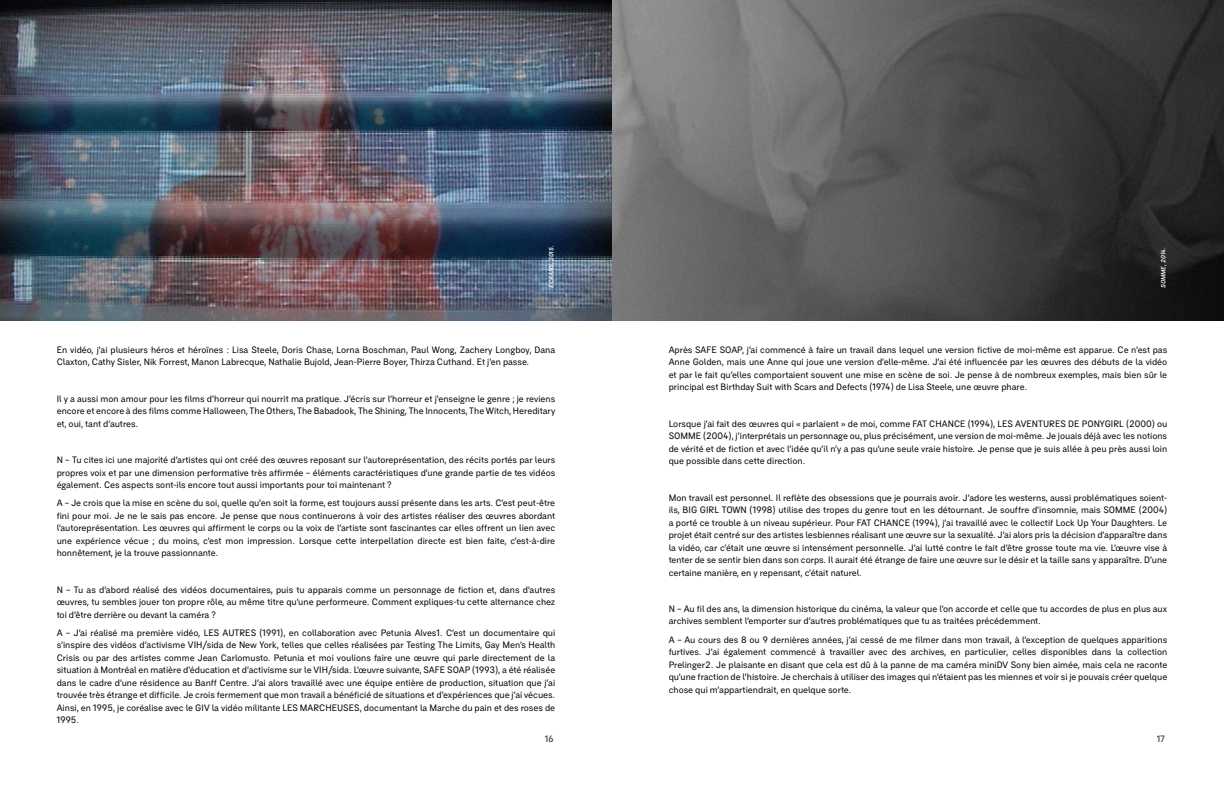
<style>
.page{position:relative;width:1224px;height:792px;background:#fff}
.page>*{position:absolute;margin:0;border:0;box-sizing:border-box;transform-origin:0 0}
.t1{font:9px/12.5px "Videographe RB";color:#020304;text-align:justify}
.t2{font:700 9px "Videographe LM";color:#4e4e50}
.t3{font:italic 700 6px "Videographe LM";color:#fff}
</style>
<div class="page">
<img style="left:0;top:0;width:1224px;height:320px">
<p class="t3" style="left:548px;top:288px;width:44px;rotate:-90deg">ÉCRANS, 2015.</p>
<p class="t1" style="left:57px;top:343px;width:500px">En vidéo, j’ai plusieurs héros et héroïnes : Lisa Steele, Doris Chase, Lorna Boschman, Paul Wong, Zachery Longboy, Dana<br>Claxton, Cathy Sisler, Nik Forrest, Manon Labrecque, Nathalie Bujold, Jean-Pierre Boyer, Thirza Cuthand. Et j’en passe.</p>
<p class="t1" style="left:57px;top:392px;width:500px">Il y a aussi mon amour pour les films d’horreur qui nourrit ma pratique. J’écris sur l’horreur et j’enseigne le genre ; je reviens encore et encore à des films comme Halloween, The Others, The Babadook, The Shining, The Innocents, The Witch, Hereditary et, oui, tant d’autres.</p>
<p class="t1" style="left:57px;top:453px;width:500px">N – Tu cites ici une majorité d’artistes qui ont créé des œuvres reposant sur l’autoreprésentation, des récits portés par leurs propres voix et par une dimension performative très affirmée – éléments caractéristiques d’une grande partie de tes vidéos également. Ces aspects sont-ils encore tout aussi importants pour toi maintenant ?</p>
<p class="t1" style="left:57px;top:497px;width:500px">A – Je crois que la mise en scène du soi, quelle qu’en soit la forme, est toujours aussi présente dans les arts. C’est peut-être fini pour moi. Je ne le sais pas encore. Je pense que nous continuerons à voir des artistes réaliser des œuvres abordant l’autoreprésentation. Les œuvres qui affirment le corps ou la voix de l’artiste sont fascinantes car elles offrent un lien avec une expérience vécue ; du moins, c’est mon impression. Lorsque cette interpellation directe est bien faite, c’est-à-dire honnêtement, je la trouve passionnante.</p>
<p class="t1" style="left:57px;top:583px;width:500px">N – Tu as d’abord réalisé des vidéos documentaires, puis tu apparais comme un personnage de fiction et, dans d’autres œuvres, tu sembles jouer ton propre rôle, au même titre qu’une performeure. Comment expliques-tu cette alternance chez toi d’être derrière ou devant la caméra ?</p>
<p class="t1" style="left:57px;top:626px;width:500px">A – J’ai réalisé ma première vidéo, LES AUTRES (1991), en collaboration avec Petunia Alves1. C’est un documentaire qui s’inspire des vidéos d'activisme VIH/sida de New York, telles que celles réalisées par Testing The Limits, Gay Men’s Health Crisis ou par des artistes comme Jean Carlomusto. Petunia et moi voulions faire une œuvre qui parle directement de la situation à Montréal en matière d’éducation et d’activisme sur le VIH/sida. L’œuvre suivante, SAFE SOAP (1993), a été réalisée dans le cadre d’une résidence au Banff Centre. J’ai alors travaillé avec une équipe entière de production, situation que j’ai trouvée très étrange et difficile. Je crois fermement que mon travail a bénéficié de situations et d’expériences que j’ai vécues.<br>Ainsi, en 1995, je coréalise avec le GIV la vidéo militante LES MARCHEUSES, documentant la Marche du pain et des roses de 1995.</p>
<p class="t2" style="left:545px;top:733px;width:11px">16</p>
<p class="t3" style="left:1160px;top:288px;width:42px;rotate:-90deg">SOMME, 2014.</p>
<p class="t1" style="left:669px;top:343px;width:500px">Après SAFE SOAP, j’ai commencé à faire un travail dans lequel une version fictive de moi-même est apparue. Ce n’est pas Anne Golden, mais une Anne qui joue une version d’elle-même. J’ai été influencée par les œuvres des débuts de la vidéo et par le fait qu’elles comportaient souvent une mise en scène de soi. Je pense à de nombreux exemples, mais bien sûr le principal est Birthday Suit with Scars and Defects (1974) de Lisa Steele, une œuvre phare.</p>
<p class="t1" style="left:669px;top:417px;width:500px">Lorsque j’ai fait des œuvres qui « parlaient » de moi, comme FAT CHANCE (1994), LES AVENTURES DE PONYGIRL (2000) ou SOMME (2004), j’interprétais un personnage ou, plus précisément, une version de moi-même. Je jouais déjà avec les notions de vérité et de fiction et avec l’idée qu’il n’y a pas qu’une seule vraie histoire. Je pense que je suis allée à peu près aussi loin que possible dans cette direction.</p>
<p class="t1" style="left:669px;top:491px;width:500px">Mon travail est personnel. Il reflète des obsessions que je pourrais avoir. J’adore les westerns, aussi problématiques soient&shy;ils, BIG GIRL TOWN (1998) utilise des tropes du genre tout en les détournant. Je souffre d’insomnie, mais SOMME (2004) a porté ce trouble à un niveau supérieur. Pour FAT CHANCE (1994), j’ai travaillé avec le collectif Lock Up Your Daughters. Le projet était centré sur des artistes lesbiennes réalisant une œuvre sur la sexualité. J’ai alors pris la décision d’apparaître dans la vidéo, car c’était une œuvre si intensément personnelle. J’ai lutté contre le fait d’être grosse toute ma vie. L’œuvre vise à tenter de se sentir bien dans son corps. Il aurait été étrange de faire une œuvre sur le désir et la taille sans y apparaître. D’une certaine manière, en y repensant, c’était naturel.</p>
<p class="t1" style="left:669px;top:602px;width:500px">N – Au fil des ans, la dimension historique du cinéma, la valeur que l’on accorde et celle que tu accordes de plus en plus aux archives semblent l’emporter sur d’autres problématiques que tu as traitées précédemment.</p>
<p class="t1" style="left:669px;top:633px;width:500px">A – Au cours des 8 ou 9 dernières années, j’ai cessé de me filmer dans mon travail, à l’exception de quelques apparitions furtives. J’ai également commencé à travailler avec des archives, en particulier, celles disponibles dans la collection Prelinger2. Je plaisante en disant que cela est dû à la panne de ma caméra miniDV Sony bien aimée, mais cela ne raconte qu’une fraction de l’histoire. Je cherchais à utiliser des images qui n’étaient pas les miennes et voir si je pouvais créer quelque chose qui m’appartiendrait, en quelque sorte.</p>
<p class="t2" style="left:1157px;top:733px;width:10px">17</p>
</div>
